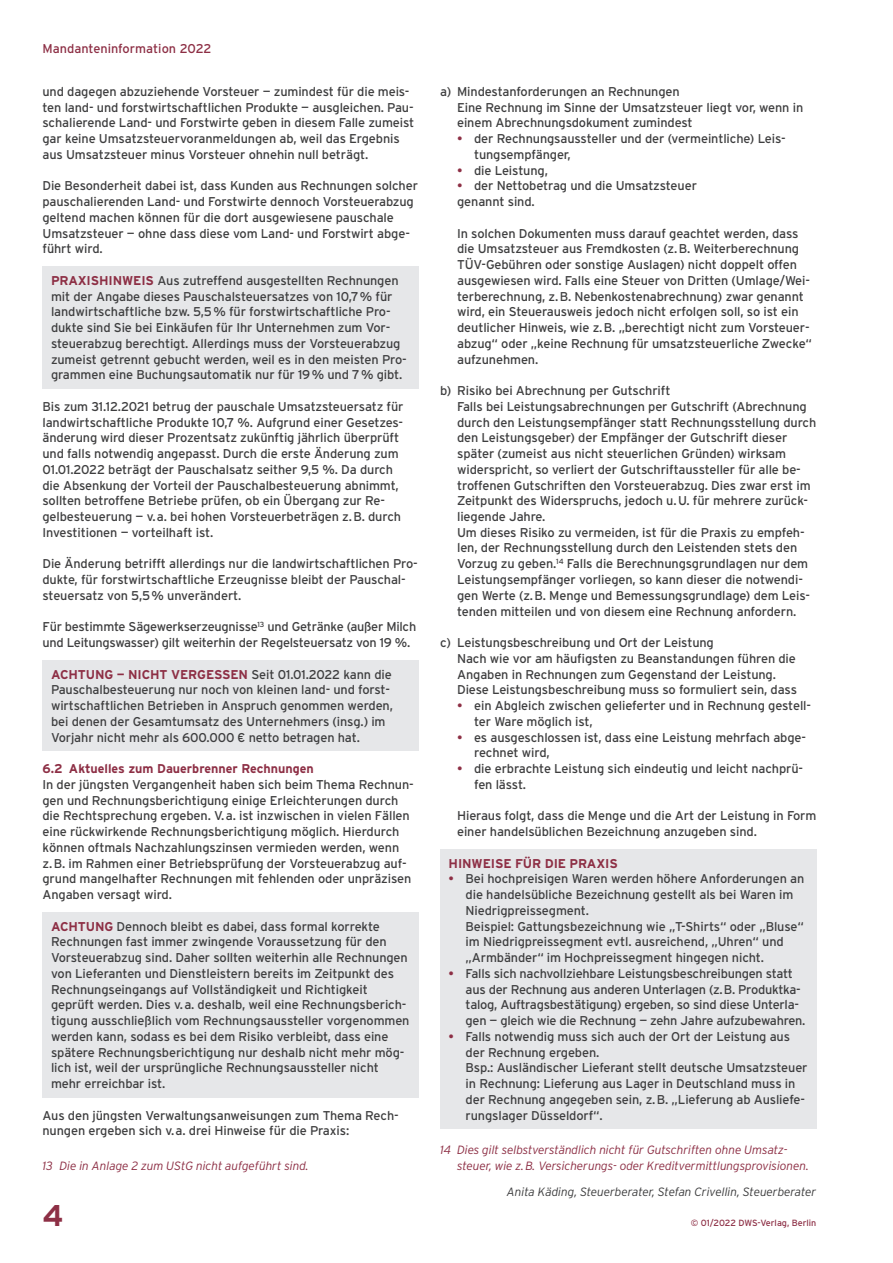
<style>
.page{position:relative;width:893px;height:1263px;background:#fff}
.page>*{position:absolute;margin:0;border:0;box-sizing:border-box;transform-origin:0 0}
.t1{font:700 30px "Interstate";color:#8d2f45}
.t2{font:12.75px/15.8px "Interstate";letter-spacing:-.01em;color:#3e3e3f}
.t3{font:700 12.75px "Interstate";color:#8d2f45}
.t4{font:12.75px "Interstate";color:#8d2f45}
.t5{font:italic 300 12px/15.8px "Interstate";letter-spacing:-.01em;color:#8d2f45}
.t6{font:italic 300 12px "Interstate";letter-spacing:-.01em;color:#3e3e3f}
.t7{font:9px "Interstate";color:#8d2f45}
.s1{font-weight:700;color:#8d2f45}
.s2{color:#8d2f45}
</style>
<div class="page">
<div style="left:43px;top:266px;width:376px;height:122px;background:#e6e7e9"></div>
<div style="left:43px;top:660px;width:376px;height:90px;background:#e6e7e9"></div>
<div style="left:43px;top:912px;width:376px;height:185px;background:#e6e7e9"></div>
<div style="left:440px;top:849px;width:376px;height:27px;background:#e6e7e9"></div>
<div style="left:440px;top:869px;width:376px;height:55px;background:#e6e7e9"></div>
<div style="left:440px;top:916px;width:376px;height:55px;background:#e6e7e9"></div>
<div style="left:440px;top:963px;width:376px;height:71px;background:#e6e7e9"></div>
<div style="left:440px;top:1026px;width:376px;height:39px;background:#e6e7e9"></div>
<div style="left:440px;top:1058px;width:376px;height:70px;background:#e6e7e9"></div>
<p class="t4" style="left:43px;top:40px;width:171px">Mandanteninformation 2022</p>
<p class="t2" style="left:43px;top:83px;width:373px">und dagegen abzuziehende Vorsteuer — zumindest für die meis&shy;ten land- und forstwirtschaftlichen Produkte — ausgleichen. Pau&shy;schalierende Land- und Forstwirte geben in diesem Falle zumeist gar keine Umsatzsteuervoranmeldungen ab, weil das Ergebnis aus Umsatzsteuer minus Vorsteuer ohnehin null beträgt.</p>
<p class="t2" style="left:43px;top:178px;width:377px">Die Besonderheit dabei ist, dass Kunden aus Rechnungen solcher pauschalierenden Land- und Forstwirte dennoch Vorsteuerabzug geltend machen können für die dort ausgewiesene pauschale Umsatzsteuer — ohne dass diese vom Land- und Forstwirt abge&shy;führt wird.</p>
<p class="t2" style="left:51px;top:272px;width:357px"><span class="s1">PRAXISHINWEIS</span> Aus zutreffend ausgestellten Rechnungen mit der Angabe dieses Pauschalsteuersatzes von 10,7% für landwirtschaftliche bzw. 5,5% für forstwirtschaftliche Pro&shy;dukte sind Sie bei Einkäufen für Ihr Unternehmen zum Vor&shy;steuerabzug berechtigt. Allerdings muss der Vorsteuerabzug zumeist getrennt gebucht werden, weil es in den meisten Pro&shy;grammen eine Buchungsautomatik nur für 19% und 7% gibt.</p>
<p class="t2" style="left:43px;top:398px;width:363px">Bis zum 31.12.2021 betrug der pauschale Umsatzsteuersatz für landwirtschaftliche Produkte 10,7 %. Aufgrund einer Gesetzes&shy;änderung wird dieser Prozentsatz zukünftig jährlich überprüft und falls notwendig angepasst. Durch die erste Änderung zum 01.01.2022 beträgt der Pauschalsatz seither 9,5 %. Da durch die Absenkung der Vorteil der Pauschalbesteuerung abnimmt, sollten betroffene Betriebe prüfen, ob ein Übergang zur Re&shy;gelbesteuerung — v.a. bei hohen Vorsteuerbeträgen z.B. durch Investitionen — vorteilhaft ist.</p>
<p class="t2" style="left:43px;top:556px;width:377px">Die Änderung betrifft allerdings nur die landwirtschaftlichen Pro&shy;dukte, für forstwirtschaftliche Erzeugnisse bleibt der Pauschal&shy;steuersatz von 5,5% unverändert.</p>
<p class="t2" style="left:43px;top:619px;width:375px">Für bestimmte Sägewerkserzeugnisse<sup>13</sup> und Getränke (außer Milch und Leitungswasser) gilt weiterhin der Regelsteuersatz von 19 %.</p>
<p class="t2" style="left:51px;top:666px;width:343px"><span class="s1">ACHTUNG — NICHT VERGESSEN</span> Seit 01.01.2022 kann die Pauschalbesteuerung nur noch von kleinen land- und forst&shy;wirtschaftlichen Betrieben in Anspruch genommen werden, bei denen der Gesamtumsatz des Unternehmers (insg.) im Vorjahr nicht mehr als 600.000 € netto betragen hat.</p>
<p class="t3" style="left:43px;top:761px;width:273px">6.2 Aktuelles zum Dauerbrenner Rechnungen</p>
<p class="t2" style="left:43px;top:776px;width:373px">In der jüngsten Vergangenheit haben sich beim Thema Rechnun&shy;gen und Rechnungsberichtigung einige Erleichterungen durch die Rechtsprechung ergeben. V.a. ist inzwischen in vielen Fällen eine rückwirkende Rechnungsberichtigung möglich. Hierdurch können oftmals Nachzahlungszinsen vermieden werden, wenn z.B. im Rahmen einer Betriebsprüfung der Vorsteuerabzug auf&shy;grund mangelhafter Rechnungen mit fehlenden oder unpräzisen Angaben versagt wird.</p>
<p class="t2" style="left:51px;top:918px;width:360px"><span class="s1">ACHTUNG</span> Dennoch bleibt es dabei, dass formal korrekte Rechnungen fast immer zwingende Voraussetzung für den Vorsteuerabzug sind. Daher sollten weiterhin alle Rechnungen von Lieferanten und Dienstleistern bereits im Zeitpunkt des Rechnungseingangs auf Vollständigkeit und Richtigkeit geprüft werden. Dies v.a. deshalb, weil eine Rechnungsberich&shy;tigung ausschließlich vom Rechnungsaussteller vorgenommen werden kann, sodass es bei dem Risiko verbleibt, dass eine spätere Rechnungsberichtigung nur deshalb nicht mehr mög&shy;lich ist, weil der ursprüngliche Rechnungsaussteller nicht mehr erreichbar ist.</p>
<p class="t2" style="left:43px;top:1107px;width:358px">Aus den jüngsten Verwaltungsanweisungen zum Thema Rech&shy;nungen ergeben sich v.a. drei Hinweise für die Praxis:</p>
<p class="t5" style="left:43px;top:1157px;width:268px">13 Die in Anlage 2 zum UStG nicht aufgeführt sind.</p>
<h1 class="t1" style="left:43px;top:1197px;width:22px">4</h1>
<p class="t2" style="left:457px;top:83px;width:348px;text-indent:-17px">a) Mindestanforderungen an Rechnungen<br>Eine Rechnung im Sinne der Umsatzsteuer liegt vor, wenn in einem Abrechnungsdokument zumindest</p>
<p class="t2" style="left:474px;top:131px;width:313px;text-indent:-17px"><span class="s2">•</span> der Rechnungsaussteller und der (vermeintliche) Leis&shy;tungsempfänger,</p>
<p class="t2" style="left:457px;top:162px;width:92px"><span class="s2">•</span> die Leistung,</p>
<p class="t2" style="left:457px;top:178px;width:241px"><span class="s2">•</span> der Nettobetrag und die Umsatzsteuer genannt sind.</p>
<p class="t2" style="left:457px;top:225px;width:356px">In solchen Dokumenten muss darauf geachtet werden, dass die Umsatzsteuer aus Fremdkosten (z.B. Weiterberechnung TÜV-Gebühren oder sonstige Auslagen) nicht doppelt offen ausgewiesen wird. Falls eine Steuer von Dritten (Umlage/Wei&shy;terberechnung, z.B. Nebenkostenabrechnung) zwar genannt wird, ein Steuerausweis jedoch nicht erfolgen soll, so ist ein deutlicher Hinweis, wie z.B. „berechtigt nicht zum Vorsteuer&shy;abzug“ oder „keine Rechnung für umsatzsteuerliche Zwecke“ aufzunehmen.</p>
<p class="t2" style="left:457px;top:382px;width:361px;text-indent:-17px">b) Risiko bei Abrechnung per Gutschrift<br>Falls bei Leistungsabrechnungen per Gutschrift (Abrechnung durch den Leistungsempfänger statt Rechnungsstellung durch den Leistungsgeber) der Empfänger der Gutschrift dieser später (zumeist aus nicht steuerlichen Gründen) wirksam widerspricht, so verliert der Gutschriftaussteller für alle be&shy;troffenen Gutschriften den Vorsteuerabzug. Dies zwar erst im Zeitpunkt des Widerspruchs, jedoch u.U. für mehrere zurück&shy;liegende Jahre.<br>Um dieses Risiko zu vermeiden, ist für die Praxis zu empfeh&shy;len, der Rechnungsstellung durch den Leistenden stets den Vorzug zu geben.<sup>14</sup> Falls die Berechnungsgrundlagen nur dem Leistungsempfänger vorliegen, so kann dieser die notwendi&shy;gen Werte (z.B. Menge und Bemessungsgrundlage) dem Leis&shy;tenden mitteilen und von diesem eine Rechnung anfordern.</p>
<p class="t2" style="left:457px;top:635px;width:341px;text-indent:-17px">c) Leistungsbeschreibung und Ort der Leistung<br>Nach wie vor am häufigsten zu Beanstandungen führen die Angaben in Rechnungen zum Gegenstand der Leistung.<br>Diese Leistungsbeschreibung muss so formuliert sein, dass</p>
<p class="t2" style="left:474px;top:698px;width:338px;text-indent:-17px"><span class="s2">•</span> ein Abgleich zwischen gelieferter und in Rechnung gestell&shy;ter Ware möglich ist,</p>
<p class="t2" style="left:474px;top:729px;width:333px;text-indent:-17px"><span class="s2">•</span> es ausgeschlossen ist, dass eine Leistung mehrfach abge&shy;rechnet wird,</p>
<p class="t2" style="left:474px;top:761px;width:330px;text-indent:-17px"><span class="s2">•</span> die erbrachte Leistung sich eindeutig und leicht nachprü&shy;fen lässt.</p>
<p class="t2" style="left:457px;top:808px;width:361px">Hieraus folgt, dass die Menge und die Art der Leistung in Form einer handelsüblichen Bezeichnung anzugeben sind.</p>
<p class="t3" style="left:449px;top:855px;width:171px">HINWEISE FÜR DIE PRAXIS</p>
<p class="t2" style="left:466px;top:871px;width:340px;text-indent:-17px"><span class="s2">•</span> Bei hochpreisigen Waren werden höhere Anforderungen an die handelsübliche Bezeichnung gestellt als bei Waren im Niedrigpreissegment.<br>Beispiel: Gattungsbezeichnung wie „T-Shirts“ oder „Bluse“ im Niedrigpreissegment evtl. ausreichend, „Uhren“ und „Armbänder“ im Hochpreissegment hingegen nicht.</p>
<p class="t2" style="left:466px;top:965px;width:341px;text-indent:-17px"><span class="s2">•</span> Falls sich nachvollziehbare Leistungsbeschreibungen statt aus der Rechnung aus anderen Unterlagen (z.B. Produktka&shy;talog, Auftragsbestätigung) ergeben, so sind diese Unterla&shy;gen — gleich wie die Rechnung — zehn Jahre aufzubewahren.</p>
<p class="t2" style="left:466px;top:1028px;width:343px;text-indent:-17px"><span class="s2">•</span> Falls notwendig muss sich auch der Ort der Leistung aus der Rechnung ergeben.<br>Bsp.: Ausländischer Lieferant stellt deutsche Umsatzsteuer in Rechnung: Lieferung aus Lager in Deutschland muss in der Rechnung angegeben sein, z.B. „Lieferung ab Ausliefe&shy;rungslager Düsseldorf“.</p>
<p class="t5" style="left:457px;top:1142px;width:353px;text-indent:-17px">14 Dies gilt selbstverständlich nicht für Gutschriften ohne Umsatz&shy;steuer, wie z.B. Versicherungs- oder Kreditvermittlungsprovisionen.</p>
<p class="t6" style="left:507px;top:1184px;width:311px">Anita Käding, Steuerberater, Stefan Crivellin, Steuerberater</p>
<p class="t7" style="left:691px;top:1217px;width:127px">© 01/2022 DWS-Verlag, Berlin</p>
</div>
